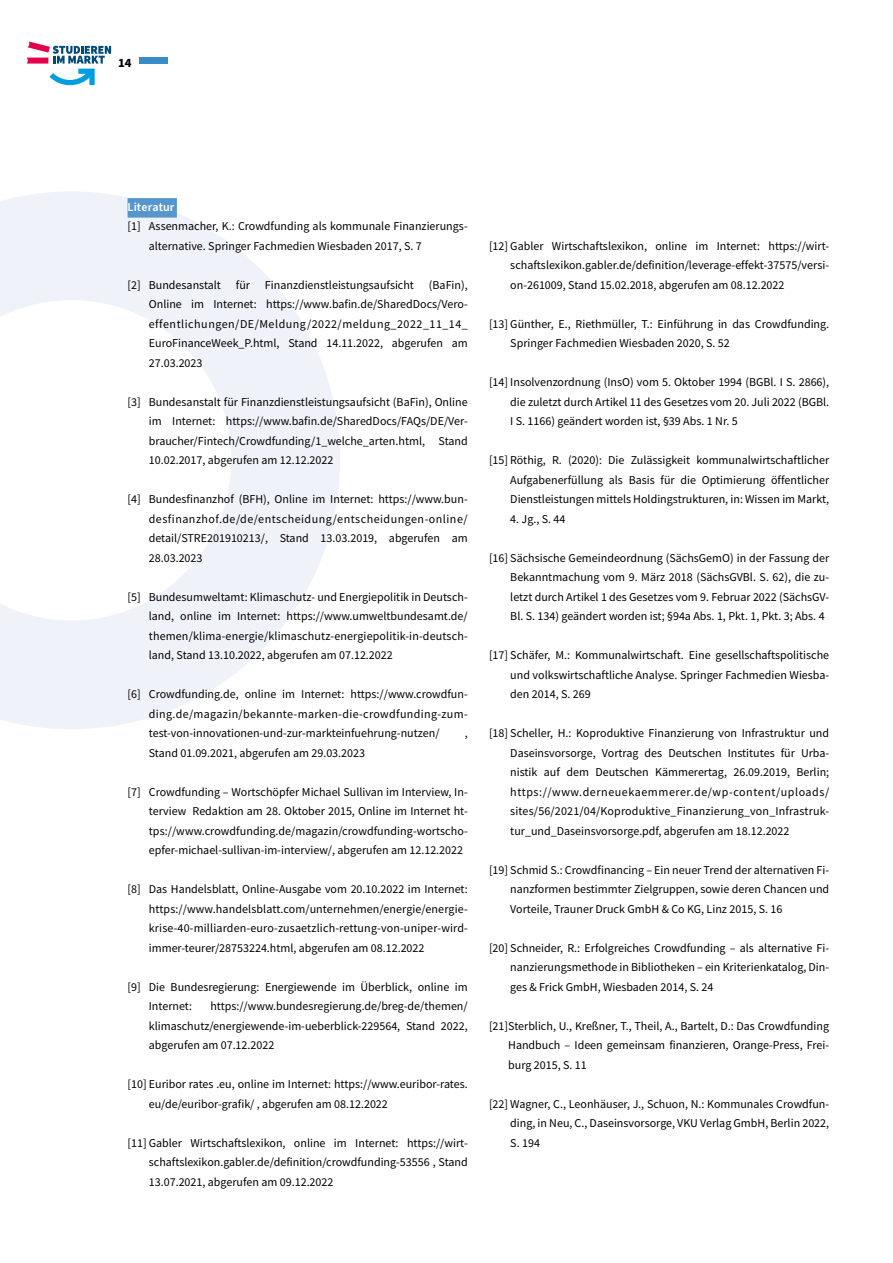
<style>
.page{position:relative;width:893px;height:1263px;background:#fff}
.page>*{position:absolute;margin:0;border:0;box-sizing:border-box;transform-origin:0 0}
.t1{font:700 12.75px "Source Sans Pro";color:#000}
.t2{font:12px/19.5px "Source Sans Pro";color:#000;text-align:justify}
.t3{font:600 12px "Source Sans Pro";letter-spacing:.01em;color:#fff}
</style>
<div class="page">
<div style="left:139px;top:57px;width:28px;height:6px;background:#388cc7"></div>
<svg style="left:27px;top:41px;width:84px;height:44px"></svg>
<svg style="left:0;top:191px;width:340px;height:538px"></svg>
<div style="left:128px;top:198px;width:49px;height:20px;background:#5696cc"></div>
<p class="t1" style="left:118px;top:54px;width:15px">14</p>
<p class="t3" style="left:128px;top:199px;width:48px">Literatur</p>
<p class="t2" style="left:149px;top:217px;width:320px;text-indent:-21px">[1] Assenmacher, K.: Crowdfunding als kommunale Finanzierungs&shy;alternative. Springer Fachmedien Wiesbaden 2017, S. 7</p>
<p class="t2" style="left:149px;top:275px;width:321px;text-indent:-21px">[2] Bundesanstalt für Finanzdienstleistungsaufsicht (BaFin), Online im Internet: https://www.bafin.de/SharedDocs/Vero&shy;effentlichungen/DE/Meldung/2022/meldung_2022_11_14_ EuroFinanceWeek_P.html, Stand 14.11.2022, abgerufen am 27.03.2023</p>
<p class="t2" style="left:149px;top:392px;width:320px;text-indent:-21px">[3] Bundesanstalt für Finanzdienstleistungsaufsicht (BaFin), Online im Internet: https://www.bafin.de/SharedDocs/FAQs/DE/Ver&shy;braucher/Fintech/Crowdfunding/1_welche_arten.html, Stand 10.02.2017, abgerufen am 12.12.2022</p>
<p class="t2" style="left:149px;top:490px;width:320px;text-indent:-21px">[4] Bundesfinanzhof (BFH), Online im Internet: https://www.bun&shy;desfinanzhof.de/de/entscheidung/entscheidungen-online/ detail/STRE201910213/, Stand 13.03.2019, abgerufen am 28.03.2023</p>
<p class="t2" style="left:149px;top:587px;width:320px;text-indent:-21px">[5] Bundesumweltamt: Klimaschutz- und Energiepolitik in Deutsch&shy;land, online im Internet: https://www.umweltbundesamt.de/ themen/klima-energie/klimaschutz-energiepolitik-in-deutsch&shy;land, Stand 13.10.2022, abgerufen am 07.12.2022</p>
<p class="t2" style="left:149px;top:685px;width:321px;text-indent:-21px">[6] Crowdfunding.de, online im Internet: https://www.crowdfun&shy;ding.de/magazin/bekannte-marken-die-crowdfunding-zum&shy;test-von-innovationen-und-zur-markteinfuehrung-nutzen/</p>
<p class="t2" style="left:465px;top:724px;width:4px">,</p>
<p class="t2" style="left:149px;top:743px;width:218px">Stand 01.09.2021, abgerufen am 29.03.2023</p>
<p class="t2" style="left:149px;top:782px;width:320px;text-indent:-21px">[7] Crowdfunding – Wortschöpfer Michael Sullivan im Interview, In&shy;terview Redaktion am 28. Oktober 2015, Online im Internet ht&shy;tps://www.crowdfunding.de/magazin/crowdfunding-wortscho&shy;epfer-michael-sullivan-im-interview/, abgerufen am 12.12.2022</p>
<p class="t2" style="left:149px;top:880px;width:321px;text-indent:-21px">[8] Das Handelsblatt, Online-Ausgabe vom 20.10.2022 im Internet: https://www.handelsblatt.com/unternehmen/energie/energie&shy;krise-40-milliarden-euro-zusaetzlich-rettung-von-uniper-wird&shy;immer-teurer/28753224.html, abgerufen am 08.12.2022</p>
<p class="t2" style="left:149px;top:977px;width:320px;text-indent:-21px">[9] Die Bundesregierung: Energiewende im Überblick, online im<br>Internet:</p>
<p class="t2" style="left:149px;top:997px;width:320px;text-indent:61px">https://www.bundesregierung.de/breg-de/themen/ klimaschutz/energiewende-im-ueberblick-229564, Stand 2022, abgerufen am 07.12.2022</p>
<p class="t2" style="left:149px;top:1075px;width:320px;text-indent:-21px">[10] Euribor rates .eu, online im Internet: https://www.euribor-rates. eu/de/euribor-grafik/ , abgerufen am 08.12.2022</p>
<p class="t2" style="left:149px;top:1133px;width:320px;text-indent:-21px">[11] Gabler Wirtschaftslexikon, online im Internet: https://wirt&shy;schaftslexikon.gabler.de/definition/crowdfunding-53556 , Stand 13.07.2021, abgerufen am 09.12.2022</p>
<p class="t2" style="left:510px;top:236px;width:320px;text-indent:-21px">[12] Gabler Wirtschaftslexikon, online im Internet: https://wirt&shy;schaftslexikon.gabler.de/definition/leverage-effekt-37575/versi&shy;on-261009, Stand 15.02.2018, abgerufen am 08.12.2022</p>
<p class="t2" style="left:510px;top:314px;width:320px;text-indent:-21px">[13] Günther, E., Riethmüller, T.: Einführung in das Crowdfunding.<br>Springer Fachmedien Wiesbaden 2020, S. 52</p>
<p class="t2" style="left:510px;top:373px;width:320px;text-indent:-21px">[14] Insolvenzordnung (InsO) vom 5. Oktober 1994 (BGBl. I S. 2866), die zuletzt durch Artikel 11 des Gesetzes vom 20. Juli 2022 (BGBl.<br>I S. 1166) geändert worden ist, §39 Abs. 1 Nr. 5</p>
<p class="t2" style="left:510px;top:451px;width:320px;text-indent:-21px">[15] Röthig, R. (2020): Die Zulässigkeit kommunalwirtschaftlicher Aufgabenerfüllung als Basis für die Optimierung öffentlicher Dienstleistungen mittels Holdingstrukturen, in: Wissen im Markt,</p>
<p class="t2" style="left:510px;top:509px;width:57px">4. Jg., S. 44</p>
<p class="t2" style="left:510px;top:548px;width:320px;text-indent:-21px">[16] Sächsische Gemeindeordnung (SächsGemO) in der Fassung der Bekanntmachung vom 9. März 2018 (SächsGVBl. S. 62), die zu&shy;letzt durch Artikel 1 des Gesetzes vom 9. Februar 2022 (SächsGV-Bl. S. 134) geändert worden ist; §94a Abs. 1, Pkt. 1, Pkt. 3; Abs. 4</p>
<p class="t2" style="left:510px;top:646px;width:320px;text-indent:-21px">[17] Schäfer, M.: Kommunalwirtschaft. Eine gesellschaftspolitische und volkswirtschaftliche Analyse. Springer Fachmedien Wiesba&shy;den 2014, S. 269</p>
<p class="t2" style="left:510px;top:724px;width:320px;text-indent:-21px">[18] Scheller, H.: Koproduktive Finanzierung von Infrastruktur und Daseinsvorsorge, Vortrag des Deutschen Institutes für Urba&shy;nistik auf dem Deutschen Kämmerertag, 26.09.2019, Berlin; https://www.derneuekaemmerer.de/wp-content/uploads/ sites/56/2021/04/Koproduktive_Finanzierung_von_Infrastruk&shy;tur_und_Daseinsvorsorge.pdf, abgerufen am 18.12.2022</p>
<p class="t2" style="left:510px;top:860px;width:320px;text-indent:-21px">[19] Schmid S.: Crowdfinancing – Ein neuer Trend der alternativen Fi&shy;nanzformen bestimmter Zielgruppen, sowie deren Chancen und Vorteile, Trauner Druck GmbH &amp; Co KG, Linz 2015, S. 16</p>
<p class="t2" style="left:510px;top:938px;width:320px;text-indent:-21px">[20] Schneider, R.: Erfolgreiches Crowdfunding – als alternative Fi&shy;nanzierungsmethode in Bibliotheken – ein Kriterienkatalog, Din&shy;ges &amp; Frick GmbH, Wiesbaden 2014, S. 24</p>
<p class="t2" style="left:508px;top:1016px;width:322px;text-indent:-19px">[21]Sterblich, U., Kreßner, T., Theil, A., Bartelt, D.: Das Crowdfunding Handbuch – Ideen gemeinsam finanzieren, Orange-Press, Frei&shy;burg 2015, S. 11</p>
<p class="t2" style="left:510px;top:1094px;width:320px;text-indent:-21px">[22] Wagner, C., Leonhäuser, J., Schuon, N.: Kommunales Crowdfun&shy;ding, in Neu, C., Daseinsvorsorge, VKU Verlag GmbH, Berlin 2022, S. 194</p>
</div>
